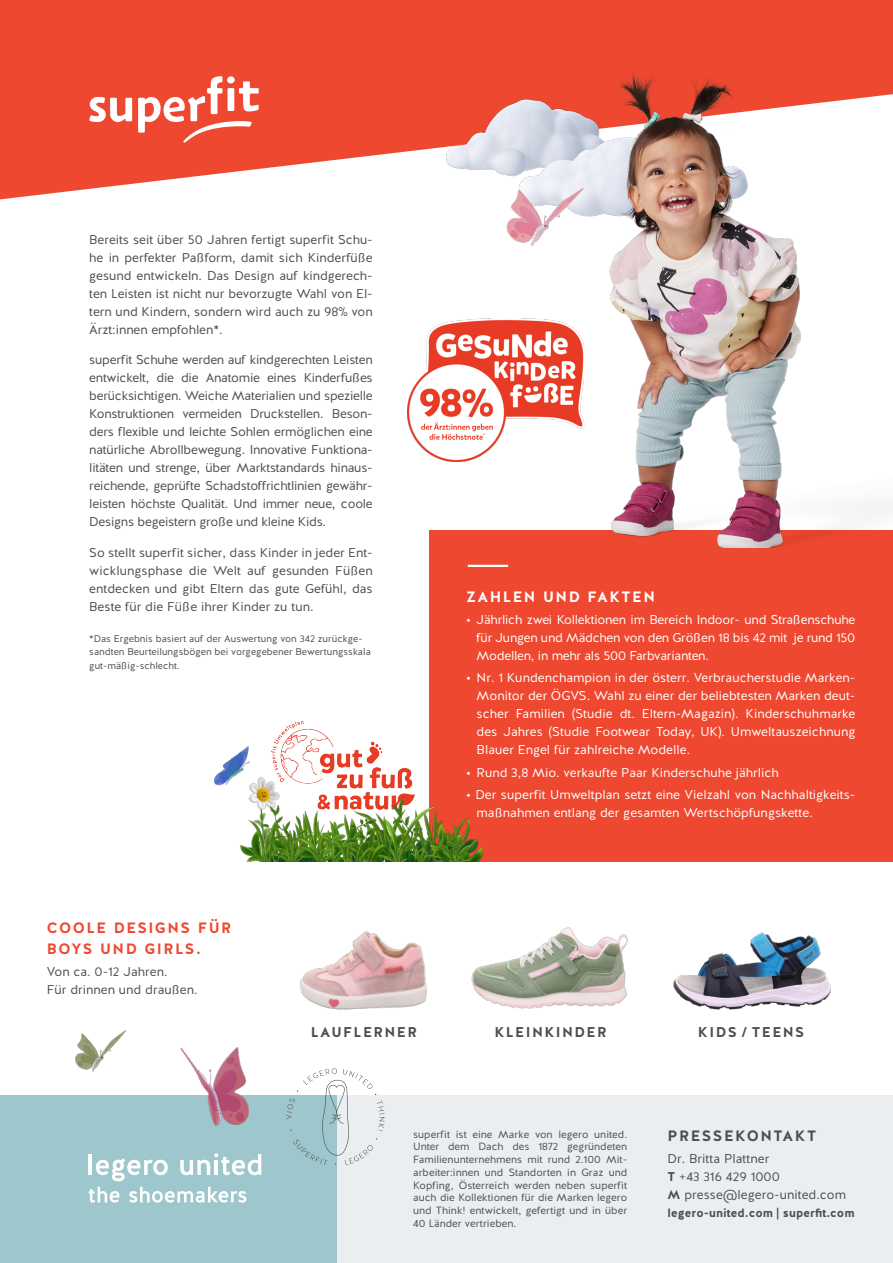
<style>
.page{position:relative;width:893px;height:1263px;background:#fff}
.page>*{position:absolute;margin:0;border:0;box-sizing:border-box;transform-origin:0 0}
.t1{font:700 15px/21px "Halis GR";letter-spacing:.1em;color:#ef4830}
.t2{font:700 15px "Halis GR";letter-spacing:.1em;color:#fff}
.t3{font:700 15px "Halis GR";letter-spacing:.1em;color:#4b4f52}
.t4{font:700 14.25px "Halis GR";letter-spacing:.1em;color:#4b4f52}
.t5{font:12.75px/18px "Halis GR";color:#4b4f52;text-align:justify}
.t6{font:12.75px/18px "Halis GR";color:#fff;text-align:justify}
.t7{font:700 12px "Halis GR";color:#4b4f52}
.t8{font:10.5px/12.8px "Halis GR";color:#4b4f52;text-align:justify}
.t9{font:9.75px/13.5px "Halis GR";color:#4b4f52}
.s1{font-weight:700}
</style>
<div class="page">
<div style="left:0;top:1095px;width:338px;height:168px;background:#9dc7cc"></div>
<div style="left:338px;top:1095px;width:555px;height:168px;background:#eaeef0"></div>
<hr style="left:89px;top:1154px;width:3px;height:21px;background:#fff">
<svg style="left:96px;top:1158px;width:72px;height:23px"></svg>
<svg style="left:180px;top:1153px;width:81px;height:22px"></svg>
<svg style="left:89px;top:1187px;width:30px;height:15px"></svg>
<svg style="left:129px;top:1187px;width:117px;height:15px"></svg>
<svg style="left:286px;top:1068px;width:99px;height:97px"></svg>
<svg style="left:0;top:0;width:893px;height:199px;fill:#ef4830"></svg>
<svg style="left:89px;top:97px;width:43px;height:25px"></svg>
<svg style="left:138px;top:76px;width:121px;height:67px"></svg>
<div style="left:429px;top:530px;width:464px;height:332px;background:#ef4830"></div>
<hr style="left:468px;top:565px;width:40px;height:2px;background:#fff">
<img style="left:471px;top:927px;width:157px;height:82px">
<img style="left:673px;top:932px;width:158px;height:78px">
<img style="left:300px;top:931px;width:127px;height:79px">
<img style="left:271px;top:721px;width:142px;height:68px">
<img style="left:249px;top:775px;width:35px;height:17px">
<img style="left:240px;top:792px;width:243px;height:70px">
<img style="left:354px;top:55px;width:539px;height:493px">
<img style="left:180px;top:1047px;width:69px;height:79px">
<img style="left:75px;top:1030px;width:51px;height:42px">
<img style="left:214px;top:746px;width:36px;height:41px">
<p class="t5" style="left:89px;top:230px;width:285px">Bereits seit über 50 Jahren fertigt superfit Schu&shy;he in perfekter Paßform, damit sich Kinderfüße gesund entwickeln. Das Design auf kindgerech&shy;ten Leisten ist nicht nur bevorzugte Wahl von El&shy;tern und Kindern, sondern wird auch zu 98% von Ärzt:innen empfohlen*.</p>
<p class="t5" style="left:89px;top:351px;width:285px">superfit Schuhe werden auf kindgerechten Leisten entwickelt, die die Anatomie eines Kinderfußes berücksichtigen. Weiche Materialien und spezielle Konstruktionen vermeiden Druckstellen. Beson&shy;ders flexible und leichte Sohlen ermöglichen eine natürliche Abrollbewegung. Innovative Funktiona&shy;litäten und strenge, über Marktstandards hinaus&shy;reichende, geprüfte Schadstoffrichtlinien gewähr&shy;leisten höchste Qualität. Und immer neue, coole Designs begeistern große und kleine Kids.</p>
<p class="t5" style="left:89px;top:544px;width:285px">So stellt superfit sicher, dass Kinder in jeder Ent&shy;wicklungsphase die Welt auf gesunden Füßen entdecken und gibt Eltern das gute Gefühl, das Beste für die Füße ihrer Kinder zu tun.</p>
<p class="t9" style="left:89px;top:632px;width:283px">*Das Ergebnis basiert auf der Auswertung von 342 zurückge&shy;sandten Beurteilungsbögen bei vorgegebener Bewertungsskala gut-mäßig-schlecht.</p>
<p class="t1" style="left:47px;top:918px;width:186px">COOLE DESIGNS FÜR<br>BOYS UND GIRLS.</p>
<p class="t5" style="left:47px;top:963px;width:152px">Von ca. 0-12 Jahren.<br>Für drinnen und draußen.</p>
<p class="t2" style="left:466px;top:587px;width:190px">ZAHLEN UND FAKTEN</p>
<p class="t6" style="left:477px;top:611px;width:380px;text-indent:-11px">• Jährlich zwei Kollektionen im Bereich Indoor- und Straßenschuhe für Jungen und Mädchen von den Größen 18 bis 42 mit je rund 150<br>Modellen, in mehr als 500 Farbvarianten.</p>
<p class="t6" style="left:477px;top:669px;width:380px;text-indent:-11px">• Nr. 1 Kundenchampion in der österr. Verbraucherstudie Marken-Monitor der ÖGVS. Wahl zu einer der beliebtesten Marken deut&shy;scher Familien (Studie dt. Eltern-Magazin). Kinderschuhmarke des Jahres (Studie Footwear Today, UK). Umweltauszeichnung Blauer Engel für zahlreiche Modelle.</p>
<p class="t6" style="left:466px;top:763px;width:314px">• Rund 3,8 Mio. verkaufte Paar Kinderschuhe jährlich</p>
<p class="t6" style="left:477px;top:786px;width:380px;text-indent:-11px">• Der superfit Umweltplan setzt eine Vielzahl von Nachhaltigkeits&shy;maßnahmen entlang der gesamten Wertschöpfungskette.</p>
<p class="t4" style="left:311px;top:1023px;width:108px">LAUFLERNER</p>
<p class="t4" style="left:698px;top:1023px;width:108px">KIDS / TEENS</p>
<p class="t4" style="left:494px;top:1023px;width:114px">KLEINKINDER</p>
<p class="t8" style="left:413px;top:1128px;width:216px">superfit ist eine Marke von legero united.<br>Unter dem Dach des 1872 gegründeten Familienunternehmens mit rund 2.100 Mit&shy;arbeiter:innen und Standorten in Graz und Kopfing, Österreich werden neben superfit auch die Kollektionen für die Marken legero und Think! entwickelt, gefertigt und in über 40 Länder vertrieben.</p>
<p class="t3" style="left:668px;top:1126px;width:150px">PRESSEKONTAKT</p>
<p class="t5" style="left:668px;top:1150px;width:180px;text-align:left">Dr. Britta Plattner<br><span class="s1">T</span> +43 316 429 1000<br><span class="s1">M</span> presse@legero-united.com</p>
<p class="t7" style="left:668px;top:1205px;width:188px">legero-united.com | superfit.com</p>
</div>
